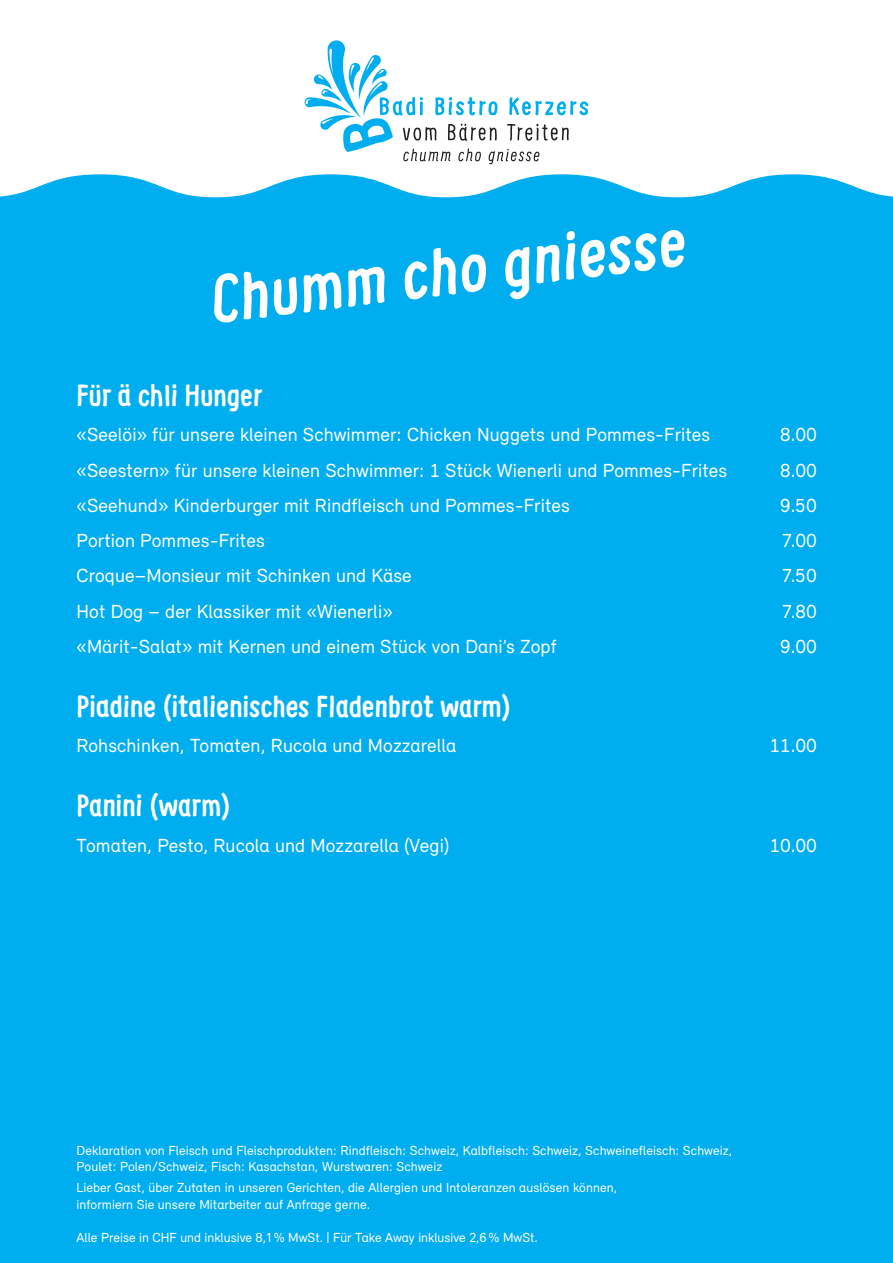
<style>
.page{position:relative;width:893px;height:1263px;background:#fff}
.page>*{position:absolute;margin:0;border:0;box-sizing:border-box;transform-origin:0 0}
.t1{font:700 66px "Supernettcn";color:#fff}
.t2{font:700 30px "Supernettcn";letter-spacing:.005em;color:#fff}
.t3{font:19.5px "Relevant";letter-spacing:.005em;color:#fff}
.t4{font:13.5px/16.5px "Relevant";letter-spacing:.005em;color:#fff}
</style>
<div class="page">
<div style="left:0;top:174px;width:893px;height:1089px;background:#00aeef"></div>
<svg style="left:304px;top:40px;width:284px;height:124px"></svg>
<h1 class="t1" style="left:204px;top:257px;width:479px;rotate:-7deg">Chumm cho gniesse</h1>
<h2 class="t2" style="left:77px;top:376px;width:187px">Für ä chli Hunger</h2>
<p class="t3" style="left:77px;top:423px;width:635px">«Seelöi» für unsere kleinen Schwimmer: Chicken Nuggets und Pommes-Frites</p>
<p class="t3" style="left:780px;top:423px;width:38px">8.00</p>
<p class="t3" style="left:77px;top:459px;width:652px">«Seestern» für unsere kleinen Schwimmer: 1 Stück Wienerli und Pommes-Frites</p>
<p class="t3" style="left:780px;top:459px;width:38px">8.00</p>
<p class="t3" style="left:77px;top:494px;width:495px">«Seehund» Kinderburger mit Rindfleisch und Pommes-Frites</p>
<p class="t3" style="left:780px;top:494px;width:38px">9.50</p>
<p class="t3" style="left:77px;top:529px;width:190px">Portion Pommes-Frites</p>
<p class="t3" style="left:782px;top:529px;width:35px">7.00</p>
<p class="t3" style="left:77px;top:564px;width:337px">Croque–Monsieur mit Schinken und Käse</p>
<p class="t3" style="left:782px;top:564px;width:35px">7.50</p>
<p class="t3" style="left:77px;top:600px;width:318px">Hot Dog – der Klassiker mit «Wienerli»</p>
<p class="t3" style="left:782px;top:600px;width:35px">7.80</p>
<p class="t3" style="left:77px;top:635px;width:482px">«Märit-Salat» mit Kernen und einem Stück von Dani’s Zopf</p>
<p class="t3" style="left:780px;top:635px;width:38px">9.00</p>
<h2 class="t2" style="left:77px;top:687px;width:436px">Piadine (italienisches Fladenbrot warm)</h2>
<p class="t3" style="left:77px;top:734px;width:381px">Rohschinken, Tomaten, Rucola und Mozzarella</p>
<p class="t3" style="left:770px;top:734px;width:48px">11.00</p>
<h2 class="t2" style="left:77px;top:786px;width:156px">Panini (warm)</h2>
<p class="t3" style="left:77px;top:834px;width:374px">Tomaten, Pesto, Rucola und Mozzarella (Vegi)</p>
<p class="t3" style="left:770px;top:834px;width:48px">10.00</p>
<p class="t4" style="left:77px;top:1142px;width:657px">Deklaration von Fleisch und Fleischprodukten: Rindfleisch: Schweiz, Kalbfleisch: Schweiz, Schweinefleisch: Schweiz,<br>Poulet: Polen/Schweiz, Fisch: Kasachstan, Wurstwaren: Schweiz</p>
<p class="t4" style="left:77px;top:1179px;width:542px">Lieber Gast, über Zutaten in unseren Gerichten, die Allergien und Intoleranzen auslösen können, informiern Sie unsere Mitarbeiter auf Anfrage gerne.</p>
<p class="t4" style="left:77px;top:1229px;width:463px">Alle Preise in CHF und inklusive 8,1% MwSt. | Für Take Away inklusive 2,6% MwSt.</p>
</div>
